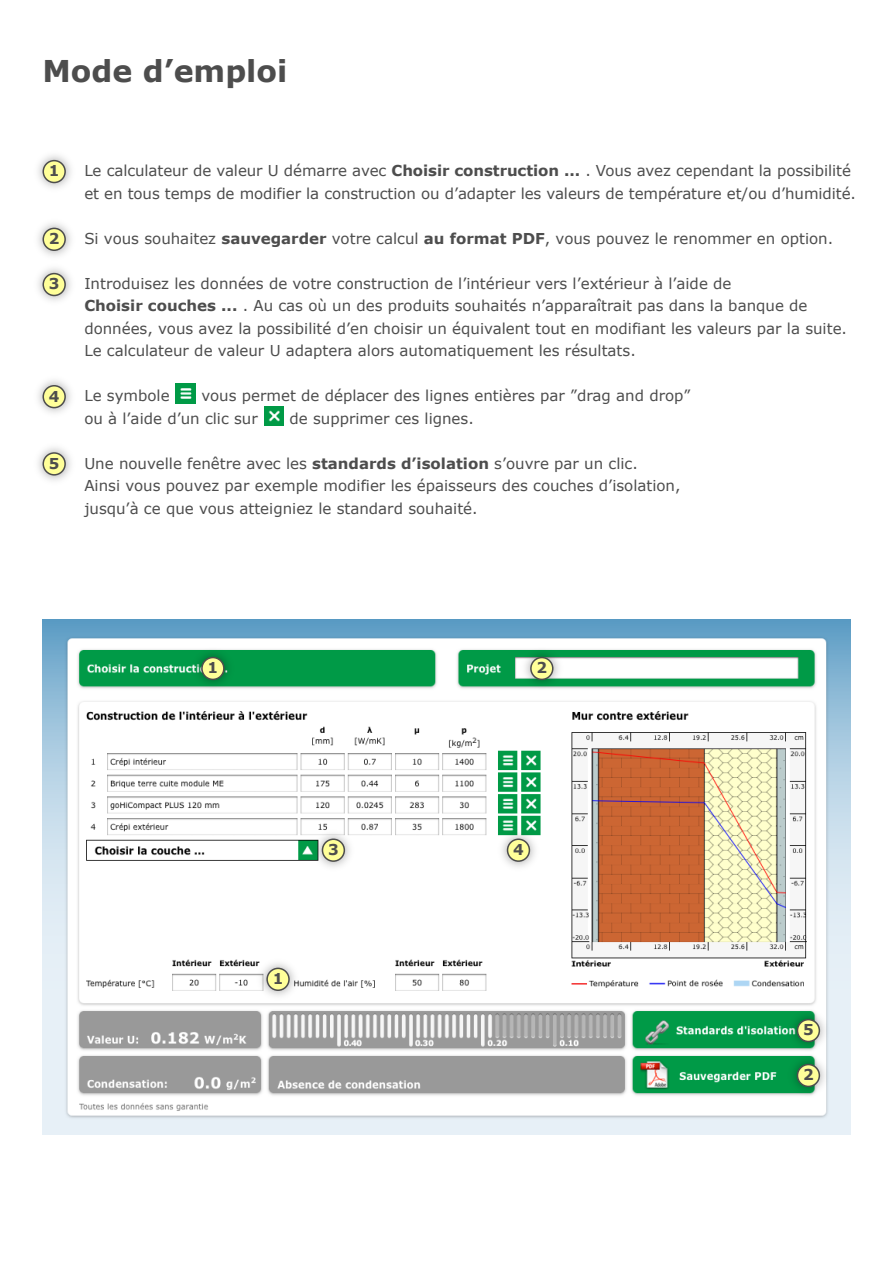
<style>
.page{position:relative;width:893px;height:1263px;background:#fff}
.page>*{position:absolute;margin:0;border:0;box-sizing:border-box;transform-origin:0 0}
.t1{font:700 30px "Verdana";color:#4d4d4d}
.t2{font:15px/22.5px "Verdana";color:#4d4d4d}
.t3{font:700 15px "Verdana";color:#4d4d4d}
.s1{font-weight:700}
</style>
<div class="page">
<img style="left:43px;top:619px;width:807px;height:515px">
<img style="left:264px;top:406px;width:20px;height:20px">
<img style="left:176px;top:384px;width:19px;height:19px">
<img style="left:38px;top:155px;width:33px;height:33px">
<svg style="left:43px;top:160px;width:23px;height:23px"></svg>
<img style="left:188px;top:643px;width:50px;height:51px">
<svg style="left:201px;top:657px;width:24px;height:23px"></svg>
<img style="left:517px;top:643px;width:50px;height:51px">
<svg style="left:530px;top:657px;width:23px;height:23px"></svg>
<img style="left:783px;top:1056px;width:51px;height:45px">
<svg style="left:797px;top:1064px;width:23px;height:23px"></svg>
<img style="left:783px;top:1005px;width:51px;height:51px">
<svg style="left:797px;top:1019px;width:23px;height:23px"></svg>
<img style="left:38px;top:447px;width:33px;height:34px">
<svg style="left:43px;top:452px;width:23px;height:24px"></svg>
<img style="left:38px;top:223px;width:33px;height:33px">
<svg style="left:43px;top:228px;width:23px;height:23px"></svg>
<img style="left:253px;top:954px;width:50px;height:50px">
<svg style="left:266px;top:968px;width:24px;height:23px"></svg>
<img style="left:308px;top:825px;width:51px;height:50px">
<svg style="left:322px;top:838px;width:23px;height:24px"></svg>
<img style="left:493px;top:825px;width:51px;height:50px">
<svg style="left:507px;top:838px;width:23px;height:24px"></svg>
<img style="left:38px;top:380px;width:33px;height:33px">
<svg style="left:43px;top:385px;width:23px;height:23px"></svg>
<img style="left:38px;top:268px;width:33px;height:33px">
<svg style="left:43px;top:273px;width:23px;height:23px"></svg>
<h1 class="t1" style="left:43px;top:52px;width:246px">Mode d’emploi</h1>
<p class="t3" style="left:49px;top:161px;width:12px">1</p>
<p class="t3" style="left:49px;top:229px;width:12px">2</p>
<p class="t3" style="left:49px;top:274px;width:12px">3</p>
<p class="t3" style="left:49px;top:387px;width:12px">4</p>
<p class="t3" style="left:49px;top:454px;width:12px">5</p>
<p class="t2" style="left:84px;top:159px;width:773px">Le calculateur de valeur U démarre avec <span class="s1">Choisir construction ...</span> . Vous avez cependant la possibilité et en tous temps de modifier la construction ou d’adapter les valeurs de température et/ou d’humidité.</p>
<p class="t2" style="left:84px;top:227px;width:750px">Si vous souhaitez <span class="s1">sauvegarder</span> votre calcul <span class="s1">au format PDF</span>, vous pouvez le renommer en option.</p>
<p class="t2" style="left:84px;top:272px;width:764px">Introduisez les données de votre construction de l’intérieur vers l’extérieur à l’aide de<br><span class="s1">Choisir couches ...</span> . Au cas où un des produits souhaités n’apparaîtrait pas dans la banque de données, vous avez la possibilité d’en choisir un équivalent tout en modifiant les valeurs par la suite.<br>Le calculateur de valeur U adaptera alors automatiquement les résultats.</p>
<p class="t2" style="left:84px;top:384px;width:87px">Le symbole</p>
<p class="t2" style="left:84px;top:384px;width:608px;text-indent:117px">vous permet de déplacer des lignes entières par ”drag and drop” ou à l’aide d’un clic sur</p>
<p class="t2" style="left:290px;top:407px;width:186px">de supprimer ces lignes.</p>
<p class="t2" style="left:84px;top:452px;width:598px">Une nouvelle fenêtre avec les <span class="s1">standards d’isolation</span> s’ouvre par un clic.<br>Ainsi vous pouvez par exemple modifier les épaisseurs des couches d’isolation, jusqu’à ce que vous atteigniez le standard souhaité.</p>
<p class="t3" style="left:208px;top:658px;width:12px">1</p>
<p class="t3" style="left:536px;top:658px;width:12px">2</p>
<p class="t3" style="left:328px;top:840px;width:12px">3</p>
<p class="t3" style="left:513px;top:840px;width:12px">4</p>
<p class="t3" style="left:273px;top:969px;width:12px">1</p>
<p class="t3" style="left:803px;top:1020px;width:12px">5</p>
<p class="t3" style="left:803px;top:1065px;width:12px">2</p>
</div>
